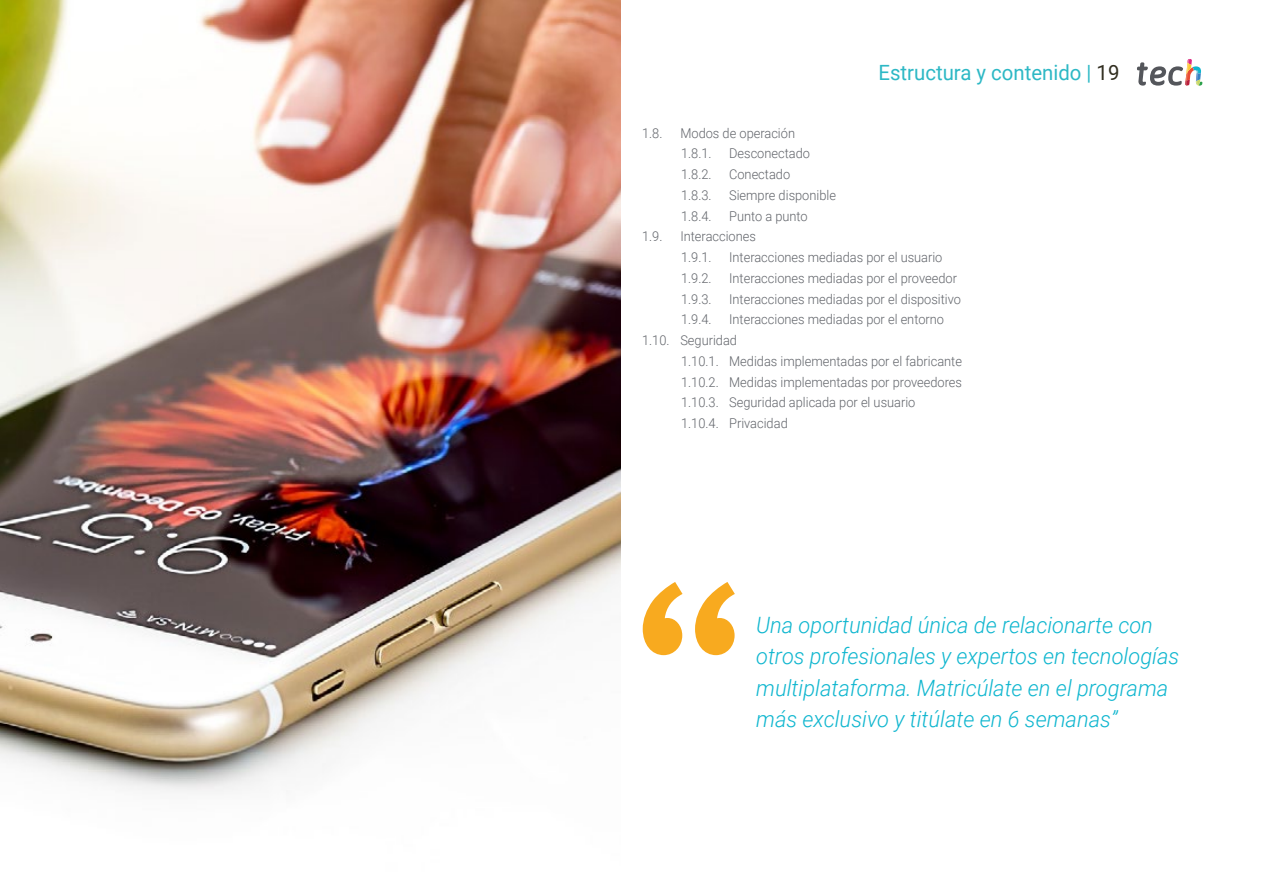
<style>
.page{position:relative;width:1263px;height:893px;background:#fff}
.page>*{position:absolute;margin:0;border:0;box-sizing:border-box;transform-origin:0 0}
.t1{font:italic 300 22.5px/31.5px "Roboto";color:#0fb6cf}
.t2{font:21px "Roboto";color:#2db8c5}
.t3{font:300 13.5px/20.7px "Roboto";color:#61646a;scale:.95 1}
.s1{color:#312e20}
</style>
<div class="page">
<svg style="left:1137px;top:59px;width:65px;height:27px"></svg>
<svg style="left:643px;top:582px;width:92px;height:73px"></svg>
<img style="left:0;top:0;width:621px;height:792px">
<p class="t3" style="left:642px;top:122px;width:23px">1.8.</p>
<p class="t3" style="left:680px;top:122px;width:122px">Modos de operación<br>1.8.1.</p>
<p class="t3" style="left:729px;top:143px;width:87px">Desconectado</p>
<p class="t3" style="left:681px;top:164px;width:34px">1.8.2.</p>
<p class="t3" style="left:729px;top:164px;width:66px">Conectado</p>
<p class="t3" style="left:681px;top:184px;width:34px">1.8.3.</p>
<p class="t3" style="left:729px;top:184px;width:114px">Siempre disponible</p>
<p class="t3" style="left:681px;top:205px;width:34px">1.8.4.</p>
<p class="t3" style="left:729px;top:205px;width:84px">Punto a punto</p>
<h2 class="t2" style="left:878px;top:57px;width:242px">Estructura y contenido | <span class="s1">19</span></h2>
<p class="t3" style="left:642px;top:226px;width:23px">1.9.</p>
<p class="t3" style="left:680px;top:226px;width:81px">Interacciones<br>1.9.1.</p>
<p class="t3" style="left:729px;top:247px;width:226px">Interacciones mediadas por el usuario</p>
<p class="t3" style="left:681px;top:267px;width:34px">1.9.2.</p>
<p class="t3" style="left:729px;top:267px;width:241px">Interacciones mediadas por el proveedor</p>
<p class="t3" style="left:681px;top:288px;width:34px">1.9.3.</p>
<p class="t3" style="left:729px;top:288px;width:246px">Interacciones mediadas por el dispositivo</p>
<p class="t3" style="left:681px;top:309px;width:34px">1.9.4.</p>
<p class="t3" style="left:642px;top:309px;width:319px;text-indent:87px">Interacciones mediadas por el entorno<br>1.10. Seguridad</p>
<p class="t3" style="left:681px;top:350px;width:297px">1.10.1. Medidas implementadas por el fabricante 1.10.2. Medidas implementadas por proveedores 1.10.3. Seguridad aplicada por el usuario<br>1.10.4. Privacidad</p>
<h1 class="t1" style="left:756px;top:608px;width:425px">Una oportunidad única de relacionarte con otros profesionales y expertos en tecnologías multiplataforma. Matricúlate en el programa más exclusivo y titúlate en 6 semanas”</h1>
</div>
